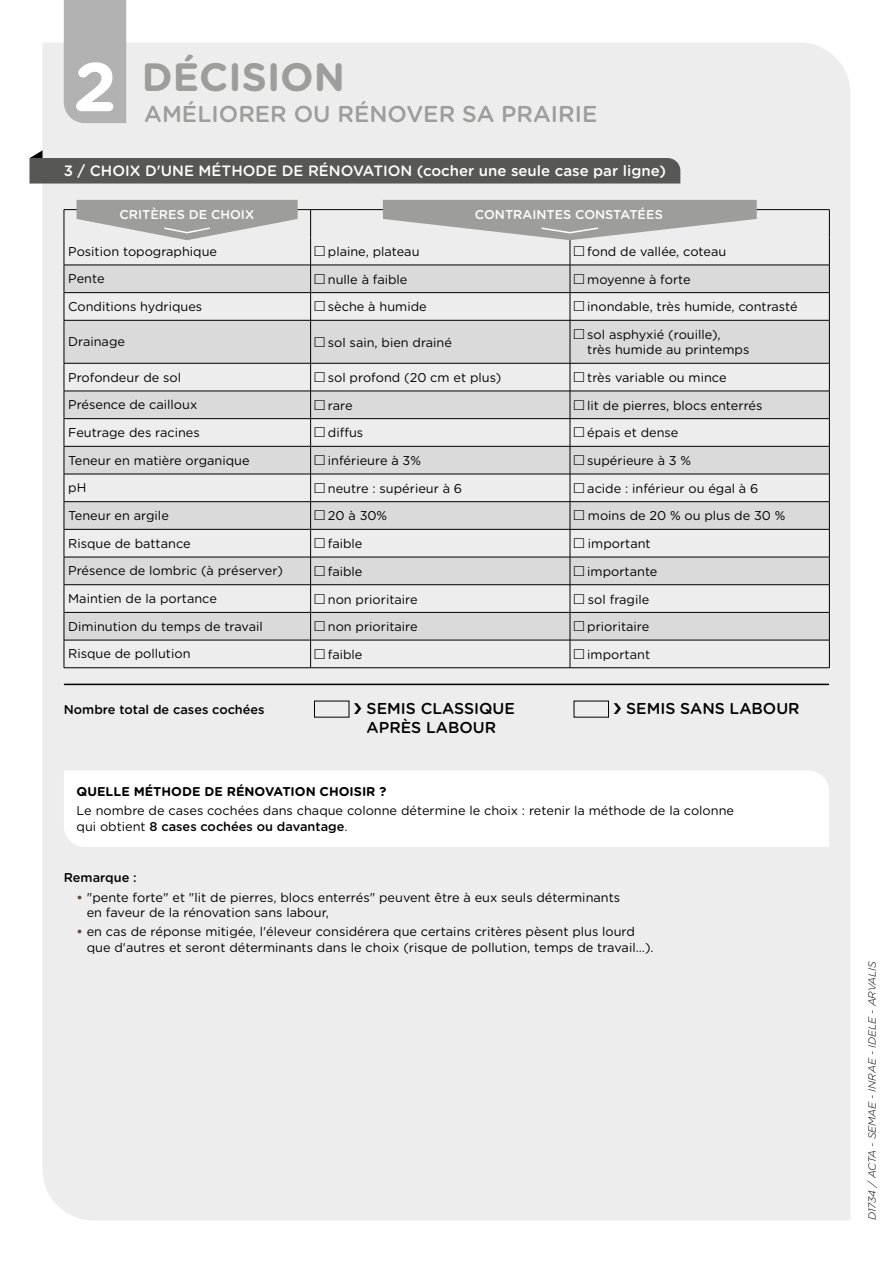
<style>
.page{position:relative;width:893px;height:1263px;background:#fff}
.page>*{position:absolute;margin:0;border:0;box-sizing:border-box;transform-origin:0 0}
.t1{font:700 39.6px "Gotham Rounded";color:#9d9d9c}
.t2{font:500 22.95px "Gotham Rounded";color:#9d9d9c}
.t3{font:500 15.75px "Gotham Rounded";color:#000}
.t4{font:500 15px "Gotham Rounded";color:#fff}
.t5{font:12.75px/15.3px "Gotham Rounded";color:#000}
.t6{font:500 12.75px "Gotham Rounded";color:#fff}
.t7{font:500 12.75px "Gotham Rounded";color:#000}
.t8{font:700 12.75px "Gotham Rounded";color:#000}
.t9{font:italic 300 10.5px "Gotham Rounded";letter-spacing:-.005em;color:#000}
.s1{font-size:68.85px;color:#fff}
.s2{font-family:"Casesaremplir Roman"}
.s3{font-weight:500}
.s4{font-weight:700;color:#634e42}
</style>
<div class="page">
<div style="left:43px;top:43px;width:807px;height:1177px;background:#ededed"></div>
<svg style="left:30px;top:142px;width:650px;height:42px;background:#919191"></svg>
<div style="left:64px;top:0;width:62px;height:123px;background:#b3b2b2"></div>
<svg style="left:65px;top:321px;width:764px;height:319px;background:#dfdfdf"></svg>
<hr style="left:64px;top:320px;width:247px;height:1px;background:#000">
<hr style="left:64px;top:320px;width:1px;height:43px;background:#000">
<hr style="left:311px;top:320px;width:259px;height:1px;background:#000">
<hr style="left:310px;top:320px;width:1px;height:43px;background:#000">
<hr style="left:570px;top:320px;width:260px;height:1px;background:#000">
<hr style="left:570px;top:320px;width:1px;height:43px;background:#000">
<hr style="left:829px;top:320px;width:1px;height:43px;background:#000">
<hr style="left:64px;top:363px;width:247px;height:1px;background:#000">
<hr style="left:311px;top:363px;width:259px;height:1px;background:#000">
<hr style="left:570px;top:363px;width:260px;height:1px;background:#000">
<hr style="left:64px;top:391px;width:247px;height:1px;background:#000">
<hr style="left:311px;top:391px;width:259px;height:1px;background:#000">
<hr style="left:570px;top:391px;width:260px;height:1px;background:#000">
<hr style="left:64px;top:418px;width:247px;height:1px;background:#000">
<hr style="left:311px;top:418px;width:259px;height:1px;background:#000">
<hr style="left:570px;top:418px;width:260px;height:1px;background:#000">
<hr style="left:64px;top:446px;width:247px;height:1px;background:#000">
<hr style="left:311px;top:446px;width:259px;height:1px;background:#000">
<hr style="left:570px;top:446px;width:260px;height:1px;background:#000">
<hr style="left:64px;top:474px;width:247px;height:1px;background:#000">
<hr style="left:311px;top:474px;width:259px;height:1px;background:#000">
<hr style="left:570px;top:474px;width:260px;height:1px;background:#000">
<hr style="left:64px;top:501px;width:247px;height:1px;background:#000">
<hr style="left:311px;top:501px;width:259px;height:1px;background:#000">
<hr style="left:570px;top:501px;width:260px;height:1px;background:#000">
<hr style="left:64px;top:529px;width:247px;height:1px;background:#000">
<hr style="left:311px;top:529px;width:259px;height:1px;background:#000">
<hr style="left:570px;top:529px;width:260px;height:1px;background:#000">
<hr style="left:64px;top:557px;width:247px;height:1px;background:#000">
<hr style="left:311px;top:557px;width:259px;height:1px;background:#000">
<hr style="left:570px;top:557px;width:260px;height:1px;background:#000">
<hr style="left:64px;top:584px;width:247px;height:1px;background:#000">
<hr style="left:311px;top:584px;width:259px;height:1px;background:#000">
<hr style="left:570px;top:584px;width:260px;height:1px;background:#000">
<hr style="left:64px;top:612px;width:247px;height:1px;background:#000">
<hr style="left:311px;top:612px;width:259px;height:1px;background:#000">
<hr style="left:570px;top:612px;width:260px;height:1px;background:#000">
<hr style="left:64px;top:640px;width:247px;height:1px;background:#000">
<svg style="left:64px;top:363px;width:1px;height:304px"></svg>
<hr style="left:311px;top:640px;width:259px;height:1px;background:#000">
<svg style="left:310px;top:363px;width:1px;height:304px"></svg>
<hr style="left:570px;top:640px;width:260px;height:1px;background:#000">
<svg style="left:570px;top:363px;width:1px;height:304px"></svg>
<svg style="left:829px;top:363px;width:1px;height:304px"></svg>
<hr style="left:64px;top:667px;width:247px;height:1px;background:#000">
<hr style="left:311px;top:667px;width:259px;height:1px;background:#000">
<hr style="left:570px;top:667px;width:260px;height:1px;background:#000">
<hr style="left:65px;top:684px;width:763px;height:1px;background:#000">
<svg style="left:64px;top:200px;width:766px;height:120px;background:#d3d3d3"></svg>
<svg style="left:64px;top:770px;width:765px;height:77px"></svg>
<svg style="left:354px;top:703px;width:7px;height:11px"></svg>
<svg style="left:614px;top:703px;width:7px;height:11px"></svg>
<h1 class="t1" style="left:73px;top:48px;width:273px"><span class="s1">2</span> DÉCISION</h1>
<h2 class="t2" style="left:144px;top:98px;width:455px">AMÉLIORER OU RÉNOVER SA PRAIRIE</h2>
<p class="t4" style="left:64px;top:160px;width:604px">3 / CHOIX D'UNE MÉTHODE DE RÉNOVATION (cocher une seule case par ligne)</p>
<p class="t6" style="left:119px;top:205px;width:136px">CRITÈRES DE CHOIX</p>
<p class="t6" style="left:475px;top:205px;width:189px">CONTRAINTES CONSTATÉES</p>
<p class="t5" style="left:68px;top:243px;width:150px">Position topographique</p>
<p class="t5" style="left:315px;top:243px;width:106px"><span class="s2">O</span> plaine, plateau</p>
<p class="t5" style="left:574px;top:243px;width:154px"><span class="s2">O</span> fond de vallée, coteau</p>
<p class="t5" style="left:68px;top:271px;width:38px">Pente</p>
<p class="t5" style="left:315px;top:271px;width:94px"><span class="s2">O</span> nulle à faible</p>
<p class="t5" style="left:574px;top:271px;width:118px"><span class="s2">O</span> moyenne à forte</p>
<p class="t5" style="left:68px;top:298px;width:136px">Conditions hydriques</p>
<p class="t5" style="left:315px;top:299px;width:113px"><span class="s2">O</span> sèche à humide</p>
<p class="t5" style="left:574px;top:299px;width:225px"><span class="s2">O</span> inondable, très humide, contrasté</p>
<p class="t5" style="left:68px;top:334px;width:58px">Drainage</p>
<p class="t5" style="left:315px;top:334px;width:139px"><span class="s2">O</span> sol sain, bien drainé</p>
<p class="t5" style="left:587px;top:326px;width:164px;text-indent:-13px"><span class="s2">O</span> sol asphyxié (rouille),<br>très humide au printemps</p>
<p class="t5" style="left:68px;top:369px;width:114px">Profondeur de sol</p>
<p class="t5" style="left:315px;top:369px;width:188px"><span class="s2">O</span> sol profond (20 cm et plus)</p>
<p class="t5" style="left:574px;top:369px;width:154px"><span class="s2">O</span> très variable ou mince</p>
<p class="t5" style="left:68px;top:397px;width:131px">Présence de cailloux</p>
<p class="t5" style="left:315px;top:397px;width:39px"><span class="s2">O</span> rare</p>
<p class="t5" style="left:574px;top:397px;width:190px"><span class="s2">O</span> lit de pierres, blocs enterrés</p>
<p class="t5" style="left:68px;top:424px;width:133px">Feutrage des racines</p>
<p class="t5" style="left:315px;top:425px;width:50px"><span class="s2">O</span> diffus</p>
<p class="t5" style="left:574px;top:425px;width:106px"><span class="s2">O</span> épais et dense</p>
<p class="t5" style="left:68px;top:452px;width:183px">Teneur en matière organique</p>
<p class="t5" style="left:315px;top:452px;width:108px"><span class="s2">O</span> inférieure à 3%</p>
<p class="t5" style="left:574px;top:452px;width:118px"><span class="s2">O</span> supérieure à 3 %</p>
<p class="t5" style="left:68px;top:480px;width:20px">pH</p>
<p class="t5" style="left:315px;top:480px;width:149px"><span class="s2">O</span> neutre : supérieur à 6</p>
<p class="t5" style="left:574px;top:480px;width:186px"><span class="s2">O</span> acide : inférieur ou égal à 6</p>
<p class="t5" style="left:68px;top:507px;width:102px">Teneur en argile</p>
<p class="t5" style="left:315px;top:508px;width:74px"><span class="s2">O</span> 20 à 30%</p>
<p class="t5" style="left:574px;top:508px;width:213px"><span class="s2">O</span> moins de 20 % ou plus de 30 %</p>
<p class="t5" style="left:68px;top:535px;width:124px">Risque de battance</p>
<p class="t5" style="left:315px;top:535px;width:49px"><span class="s2">O</span> faible</p>
<p class="t5" style="left:574px;top:535px;width:78px"><span class="s2">O</span> important</p>
<p class="t5" style="left:68px;top:563px;width:216px">Présence de lombric (à préserver)</p>
<p class="t5" style="left:315px;top:563px;width:49px"><span class="s2">O</span> faible</p>
<p class="t5" style="left:574px;top:563px;width:85px"><span class="s2">O</span> importante</p>
<p class="t5" style="left:68px;top:590px;width:150px">Maintien de la portance</p>
<p class="t5" style="left:315px;top:591px;width:104px"><span class="s2">O</span> non prioritaire</p>
<p class="t5" style="left:574px;top:591px;width:77px"><span class="s2">O</span> sol fragile</p>
<p class="t5" style="left:68px;top:618px;width:196px">Diminution du temps de travail</p>
<p class="t5" style="left:315px;top:618px;width:104px"><span class="s2">O</span> non prioritaire</p>
<p class="t5" style="left:574px;top:618px;width:77px"><span class="s2">O</span> prioritaire</p>
<p class="t5" style="left:68px;top:646px;width:124px">Risque de pollution</p>
<p class="t5" style="left:315px;top:646px;width:49px"><span class="s2">O</span> faible</p>
<p class="t5" style="left:574px;top:646px;width:77px"><span class="s2">O</span> important</p>
<p class="t7" style="left:64px;top:701px;width:202px">Nombre total de cases cochées</p>
<p class="t3" style="left:367px;top:697px;width:150px">SEMIS CLASSIQUE</p>
<p class="t3" style="left:626px;top:697px;width:175px">SEMIS SANS LABOUR</p>
<p class="t3" style="left:367px;top:716px;width:131px">APRÈS LABOUR</p>
<p class="t8" style="left:77px;top:782px;width:311px">QUELLE MÉTHODE DE RÉNOVATION CHOISIR ?</p>
<p class="t5" style="left:77px;top:803px;width:659px">Le nombre de cases cochées dans chaque colonne détermine le choix : retenir la méthode de la colonne qui obtient <span class="s3">8 cases cochées ou davantage</span>.</p>
<p class="t7" style="left:64px;top:868px;width:75px">Remarque :</p>
<p class="t5" style="left:87px;top:889px;width:535px;text-indent:-10px"><span class="s4">•</span> "pente forte" et "lit de pierres, blocs enterrés" peuvent être à eux seuls déterminants en faveur de la rénovation sans labour,</p>
<p class="t5" style="left:87px;top:924px;width:568px;text-indent:-10px"><span class="s4">•</span> en cas de réponse mitigée, l'éleveur considérera que certains critères pèsent plus lourd que d'autres et seront déterminants dans le choix (risque de pollution, temps de travail...).</p>
<p class="t9" style="left:865px;top:1220px;width:261px;rotate:-90deg">D1734 / ACTA - SEMAE - INRAE - IDELE - ARVALIS</p>
</div>
